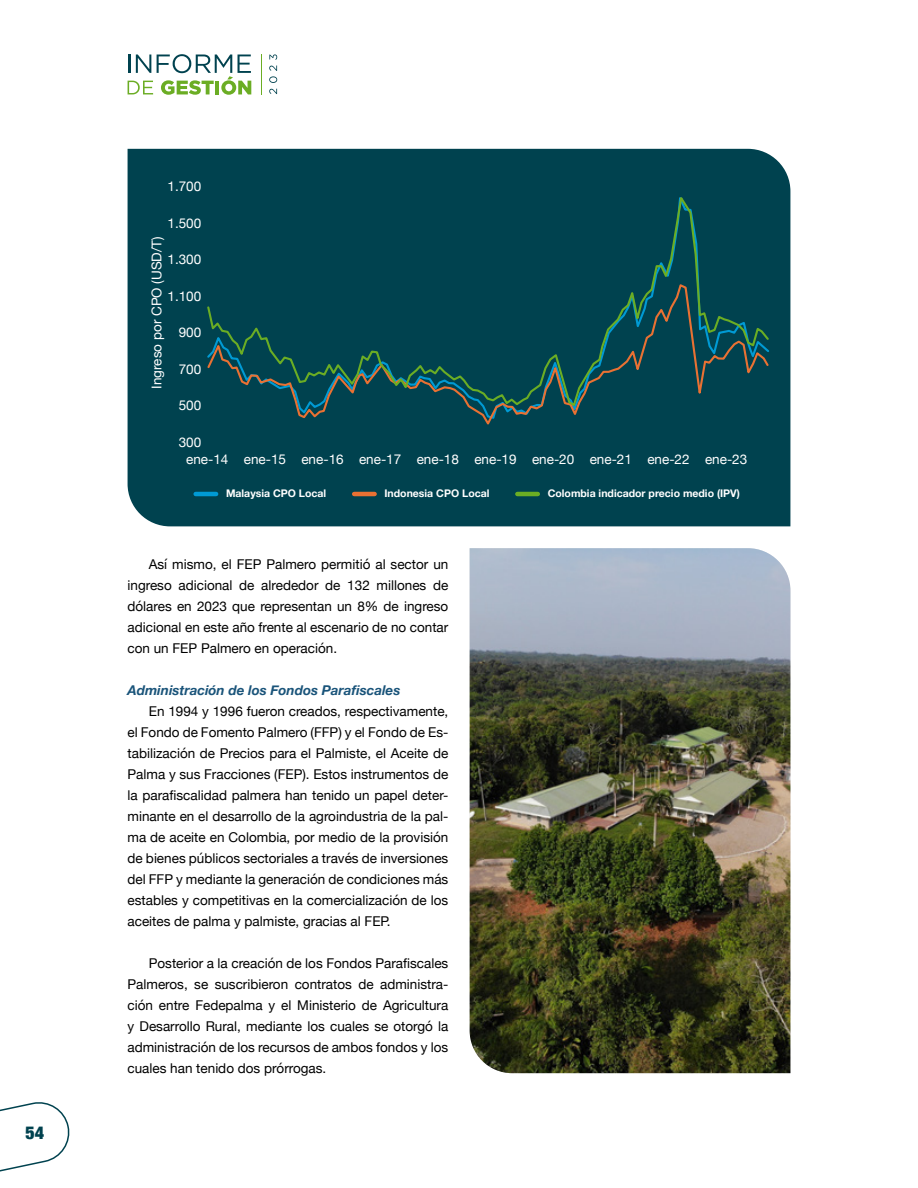
<style>
.page{position:relative;width:918px;height:1188px;background:#fff}
.page>*{position:absolute;margin:0;border:0;box-sizing:border-box;transform-origin:0 0}
.t1{font:900 condensed 18px "Helvetica Neue";color:#00424f}
.t2{font:13.5px/21px "Helvetica Neue";color:#000;text-align:justify}
.t3{font:13.5px/17.2px "Helvetica Neue";color:#fff}
.t4{font:italic 700 13.5px "Helvetica Neue";color:#1a547a}
.t5{font:700 10.5px "Helvetica Neue";color:#fff}
</style>
<div class="page">
<div style="left:128px;top:149px;width:662px;height:377px;background:#00424f"></div>
<img style="left:470px;top:548px;width:320px;height:525px">
<div style="left:206px;top:408px;width:564px;height:20px;background:#00424f"></div>
<hr style="left:196px;top:492px;width:20px;height:4px;background:#009ad4">
<hr style="left:354px;top:492px;width:21px;height:4px;background:#e97133">
<hr style="left:517px;top:492px;width:21px;height:4px;background:#6bad24">
<div style="left:206px;top:192px;width:565px;height:216px;background:#00424f"></div>
<svg style="left:0;top:1102px;width:70px;height:70px"></svg>
<svg style="left:128px;top:54px;width:123px;height:41px"></svg>
<svg style="left:269px;top:89px;width:8px;height:5px"></svg>
<svg style="left:269px;top:66px;width:8px;height:17px"></svg>
<svg style="left:269px;top:54px;width:8px;height:6px"></svg>
<hr style="left:261px;top:54px;width:1px;height:41px;background:#6bad24">
<h1 class="t1" style="left:25px;top:1118px;width:20px">54</h1>
<p class="t3" style="left:168px;top:178px;width:35px">1.700</p>
<p class="t3" style="left:168px;top:215px;width:35px">1.500</p>
<p class="t3" style="left:168px;top:251px;width:35px">1.300</p>
<p class="t3" style="left:168px;top:288px;width:35px">1.100</p>
<p class="t3" style="left:179px;top:324px;width:24px">900</p>
<p class="t3" style="left:179px;top:361px;width:24px">700</p>
<p class="t3" style="left:179px;top:398px;width:24px">500</p>
<p class="t3" style="left:186px;top:434px;width:44px;text-indent:-7px">300 ene-14</p>
<p class="t3" style="left:149px;top:389px;width:154px;rotate:-90deg">Ingreso por CPO (USD/T)</p>
<p class="t3" style="left:244px;top:451px;width:505px">ene-15 ene-16 ene-17 ene-18 ene-19 ene-20 ene-21 ene-22 ene-23</p>
<p class="t5" style="left:226px;top:485px;width:102px">Malaysia CPO Local</p>
<p class="t5" style="left:385px;top:485px;width:106px">Indonesia CPO Local</p>
<p class="t5" style="left:548px;top:485px;width:194px">Colombia indicador precio medio (IPV)</p>
<p class="t2" style="left:128px;top:554px;width:322px;text-indent:21px">Así mismo, el FEP Palmero permitió al sector un ingreso adicional de alrededor de 132 millones de dólares en 2023 que representan un 8% de ingreso adicional en este año frente al escenario de no contar con un FEP Palmero en operación.</p>
<p class="t4" style="left:128px;top:679px;width:274px">Administración de los Fondos Parafiscales</p>
<p class="t2" style="left:128px;top:701px;width:322px;text-indent:21px">En 1994 y 1996 fueron creados, respectivamente, el Fondo de Fomento Palmero (FFP) y el Fondo de Es&shy;tabilización de Precios para el Palmiste, el Aceite de Palma y sus Fracciones (FEP). Estos instrumentos de la parafiscalidad palmera han tenido un papel deter&shy;minante en el desarrollo de la agroindustria de la pal&shy;ma de aceite en Colombia, por medio de la provisión de bienes públicos sectoriales a través de inversiones del FFP y mediante la generación de condiciones más estables y competitivas en la comercialización de los aceites de palma y palmiste, gracias al FEP.</p>
<p class="t2" style="left:128px;top:953px;width:322px;text-indent:21px">Posterior a la creación de los Fondos Parafiscales Palmeros, se suscribieron contratos de administra&shy;ción entre Fedepalma y el Ministerio de Agricultura y Desarrollo Rural, mediante los cuales se otorgó la administración de los recursos de ambos fondos y los cuales han tenido dos prórrogas.</p>
</div>
